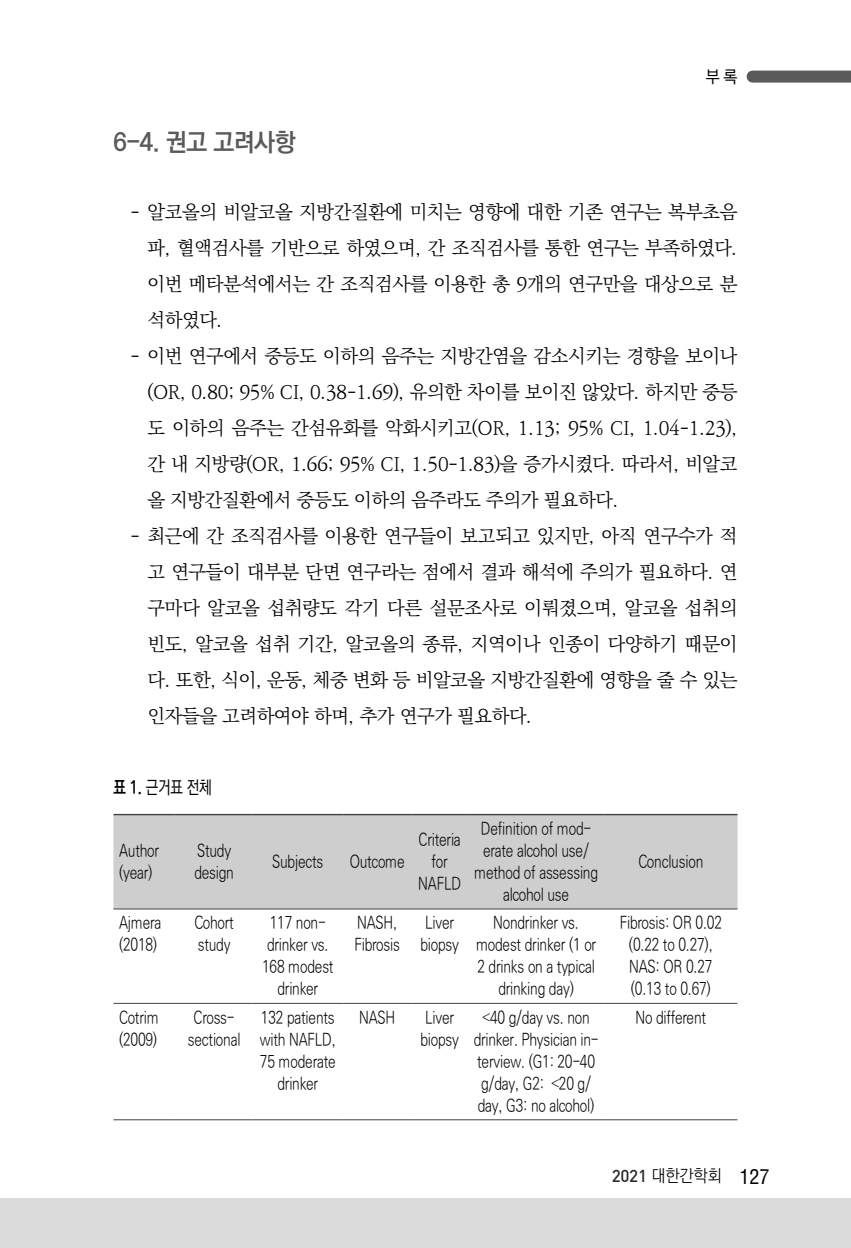
<style>
.page{position:relative;width:851px;height:1248px;background:#fff}
.page>*{position:absolute;margin:0;border:0;box-sizing:border-box;transform-origin:0 0}
.t1{font:700 25px "Ko Pub Dotum";letter-spacing:-.02em;color:#5a5a5a;scale:.96 1}
.t2{font:300 19px/36px "Ko Pub Batang";letter-spacing:-.02em;color:#000;text-align:justify}
.t3{font:500 18px "Ko Pub Dotum";color:#000;scale:.8 1}
.t4{font:300 17px/22px "Ko Pub Dotum";letter-spacing:-.015em;color:#000;scale:.8 1}
.t5{font:300 17px "Ko Pub Dotum";letter-spacing:-.015em;color:#000;scale:.95 1}
.t6{font:500 17px "Ko Pub Dotum";color:#000;scale:.95 1}
.s1{font-weight:700}
.s2{font-family:"Times New Roman";font-weight:400}
.s3{font-family:"Dinmed";font-weight:400;color:#2b2b2b}
.s4{font-family:"Helvetica";font-weight:400;font-stretch:condensed;font-size:20px}
</style>
<div class="page">
<div style="left:752px;top:71px;width:98px;height:12px;background:#5a5a5a"></div>
<div style="left:0;top:1198px;width:850px;height:49px;background:#dbdbdb"></div>
<div style="left:113px;top:815px;width:624px;height:93px;background:#cecece"></div>
<hr style="left:113px;top:1002px;width:63px;height:1px;background:#424242">
<hr style="left:176px;top:1002px;width:76px;height:1px;background:#424242">
<hr style="left:252px;top:1002px;width:91px;height:1px;background:#424242">
<hr style="left:343px;top:1002px;width:68px;height:1px;background:#424242">
<hr style="left:411px;top:1002px;width:57px;height:1px;background:#424242">
<hr style="left:468px;top:1002px;width:136px;height:1px;background:#424242">
<hr style="left:604px;top:1002px;width:133px;height:1px;background:#424242">
<hr style="left:113px;top:1119px;width:63px;height:1px;background:#424242">
<hr style="left:176px;top:1119px;width:76px;height:1px;background:#424242">
<hr style="left:252px;top:1119px;width:91px;height:1px;background:#424242">
<hr style="left:343px;top:1119px;width:68px;height:1px;background:#424242">
<hr style="left:411px;top:1119px;width:57px;height:1px;background:#424242">
<hr style="left:468px;top:1119px;width:136px;height:1px;background:#424242">
<hr style="left:604px;top:1119px;width:133px;height:1px;background:#424242">
<hr style="left:113px;top:908px;width:63px;height:1px;background:#424242">
<hr style="left:176px;top:908px;width:76px;height:1px;background:#424242">
<hr style="left:252px;top:908px;width:91px;height:1px;background:#424242">
<hr style="left:343px;top:908px;width:68px;height:1px;background:#424242">
<hr style="left:411px;top:908px;width:57px;height:1px;background:#424242">
<hr style="left:468px;top:908px;width:136px;height:1px;background:#424242">
<hr style="left:604px;top:908px;width:133px;height:1px;background:#424242">
<hr style="left:113px;top:813px;width:63px;height:2px;background:#424242">
<hr style="left:176px;top:813px;width:76px;height:2px;background:#424242">
<hr style="left:252px;top:813px;width:91px;height:2px;background:#424242">
<hr style="left:343px;top:813px;width:68px;height:2px;background:#424242">
<hr style="left:411px;top:813px;width:57px;height:2px;background:#424242">
<hr style="left:468px;top:813px;width:136px;height:2px;background:#424242">
<hr style="left:604px;top:813px;width:133px;height:2px;background:#424242">
<h1 class="t1" style="left:113px;top:130px;width:191px">6-4. 권고 고려사항</h1>
<p class="t6" style="left:705px;top:68px;width:35px">부 록</p>
<p class="t2" style="left:147px;top:194px;width:591px;text-indent:-17px">- 알코올의 비알코올 지방간질환에 미치는 영향에 대한 기존 연구는 복부초음 파, 혈액검사를 기반으로 하였으며, 간 조직검사를 통한 연구는 부족하였다. 이번 메타분석에서는 간 조직검사를 이용한 총 9개의 연구만을 대상으로 분 석하였다.</p>
<p class="t2" style="left:147px;top:338px;width:591px;text-indent:-17px">- 이번 연구에서 중등도 이하의 음주는 지방간염을 감소시키는 경향을 보이나 (OR, 0.80; 95% CI, 0.38-1.69), 유의한 차이를 보이진 않았다. 하지만 중등 도 이하의 음주는 간섬유화를 악화시키고(OR, 1.13; 95% CI, 1.04-1.23), 간 내 지방량(OR, 1.66; 95% CI, 1.50-1.83)을 증가시켰다. 따라서, 비알코 올 지방간질환에서 중등도 이하의 음주라도 주의가 필요하다.</p>
<p class="t2" style="left:147px;top:518px;width:591px;text-indent:-17px">- 최근에 간 조직검사를 이용한 연구들이 보고되고 있지만, 아직 연구수가 적 고 연구들이 대부분 단면 연구라는 점에서 결과 해석에 주의가 필요하다. 연 구마다 알코올 섭취량도 각기 다른 설문조사로 이뤄졌으며, 알코올 섭취의 빈도, 알코올 섭취 기간, 알코올의 종류, 지역이나 인종이 다양하기 때문이 다. 또한, 식이, 운동, 체중 변화 등 비알코올 지방간질환에 영향을 줄 수 있는 인자들을 고려하여야 하며, 추가 연구가 필요하다.</p>
<p class="t3" style="left:113px;top:778px;width:124px"><span class="s1">표 1.</span> 근거표 전체</p>
<p class="t4" style="left:119px;top:840px;width:52px">Author (year)</p>
<p class="t4" style="left:194px;top:840px;width:51px">Study design</p>
<p class="t4" style="left:272px;top:851px;width:66px">Subjects</p>
<p class="t4" style="left:349px;top:851px;width:70px">Outcome</p>
<p class="t4" style="left:418px;top:829px;width:55px;text-align:center">Criteria for<br>NAFLD</p>
<p class="t4" style="left:474px;top:818px;width:156px;text-align:center">Definition of mod&shy;erate alcohol use/ method of assessing alcohol use</p>
<p class="t4" style="left:638px;top:851px;width:83px">Conclusion</p>
<p class="t4" style="left:119px;top:912px;width:54px">Ajmera (2018)</p>
<p class="t4" style="left:194px;top:912px;width:51px">Cohort study</p>
<p class="t4" style="left:262px;top:912px;width:91px;text-align:center">117 non&shy;drinker vs.<br>168 modest drinker</p>
<p class="t4" style="left:354px;top:912px;width:58px">NASH,<br>Fibrosis</p>
<p class="t4" style="left:420px;top:912px;width:50px">Liver biopsy</p>
<p class="t4" style="left:476px;top:912px;width:152px;text-align:center">Nondrinker vs. modest drinker (1 or<br>2 drinks on a typical drinking day)</p>
<p class="t4" style="left:619px;top:912px;width:129px;text-align:center">Fibrosis: OR 0.02 (0.22 to 0.27),<br>NAS: OR 0.27 (0.13 to 0.67)</p>
<p class="t4" style="left:119px;top:1007px;width:51px">Cotrim (2009)</p>
<p class="t4" style="left:188px;top:1007px;width:67px;text-align:center">Cross&shy;sectional</p>
<p class="t4" style="left:260px;top:1007px;width:96px;text-align:center">132 patients with NAFLD,<br>75 moderate drinker</p>
<p class="t4" style="left:359px;top:1007px;width:47px">NASH</p>
<p class="t4" style="left:420px;top:1007px;width:50px">Liver biopsy</p>
<p class="t4" style="left:473px;top:1007px;width:157px;text-align:center"><span class="s2">&lt;</span>40 g/day vs. non drinker. Physician in&shy;terview. (G1: 20-40 g/day, G2: <span class="s2">&lt;</span>20 g/ day, G3: no alcohol)</p>
<p class="t4" style="left:635px;top:1007px;width:90px">No different</p>
<p class="t5" style="left:611px;top:1166px;width:167px"><span class="s3">2021</span> 대한간학회 <span class="s4">127</span></p>
</div>
